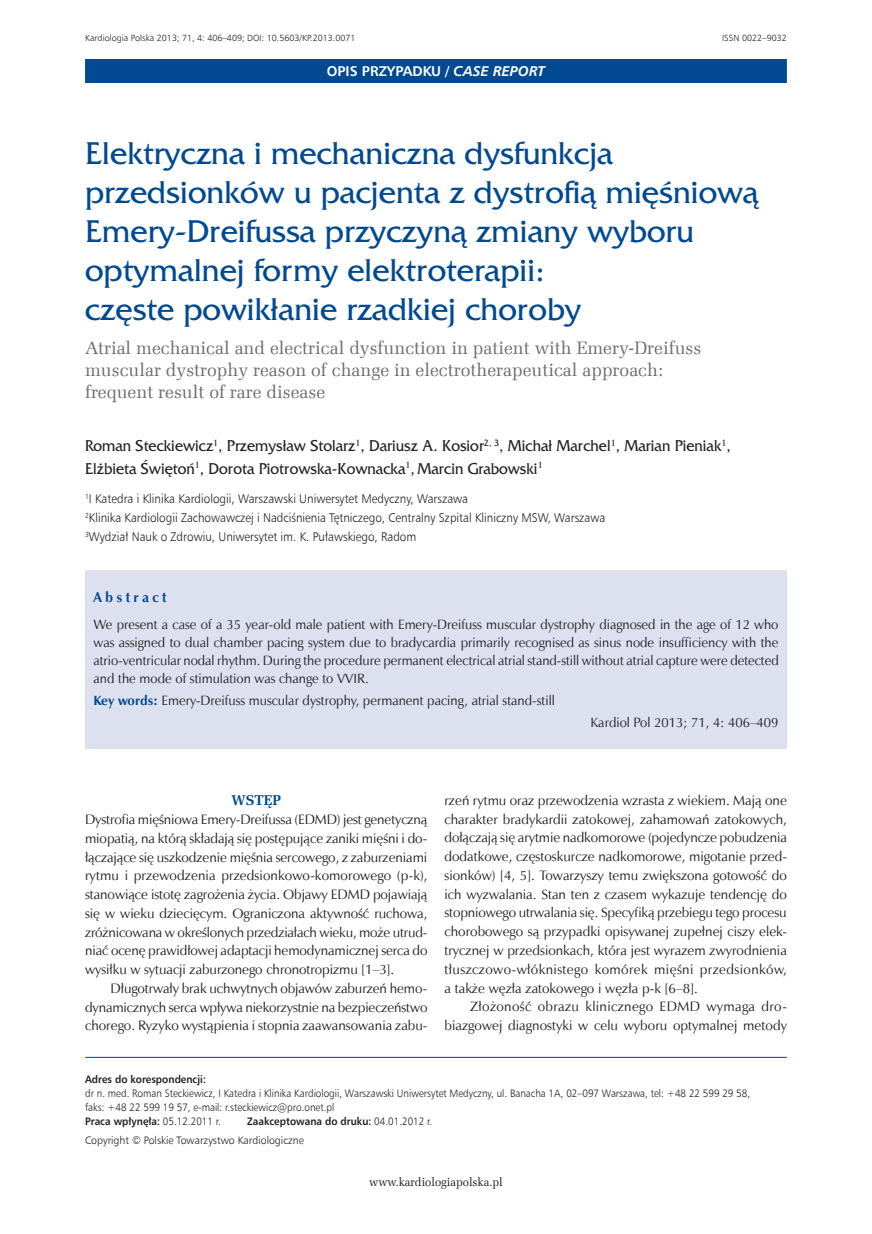
<style>
.page{position:relative;width:872px;height:1234px;background:#fff}
.page>*{position:absolute;margin:0;border:0;box-sizing:border-box;transform-origin:0 0}
._01_Tytul_pierwszy{font:33px/39px "France";color:#014990}
._02_Tytul_drugi{font:18px/21.6px "Zapf Ellipt EU";color:#6c6d70}
._03_Autor{font:16.5px/22.5px "France";color:#231f20;scale:.94 1}
.t1{font:700 14.25px "Humnst 777 EU";color:#fff}
._13_Streszczenie_sro{font:700 14.25px "Zapf Humnst EU";letter-spacing:.23em;color:#014990}
._06_Srodtytul_1{font:700 14.25px "Zapf Ellipt EU";color:#014990}
._09_Tekst_PL{font:13.65px/18.8px "Zapf Humnst EU";letter-spacing:.005em;color:#231f20;text-align:justify}
._09_Tekst_pierwszy_P{font:13.65px/18.8px "Zapf Humnst EU";letter-spacing:-.005em;color:#231f20;text-align:justify}
._11_Streszczenie_ang{font:13.5px/18px "Zapf Humnst EU";color:#231f20;text-align:justify}
._11_Streszczenie_slo{font:13.5px "Zapf Humnst EU";color:#231f20}
._14_Streszczenie_Kar{font:13.5px "Zapf Humnst EU";color:#231f20}
._04_Praca{font:12.6px "Humnst 777 Lt EU";color:#231f20;scale:.93 1}
.t2{font:12px "Zapf Ellipt EU";color:#231f20;scale:.95 1}
._05_Adres_do_korespo{font:10.8px/14.2px "Humnst 777 Lt EU";color:#231f20;scale:.92 1}
._05_Adres_do_korespo-2{font:10.8px "Humnst 777 Lt EU";color:#231f20}
._05_Adres_do_korespo-3{font:700 10.8px "Humnst 777 EU";color:#231f20;scale:.92 1}
._30_Pagina_nad_paski{font:9px "Humnst 777 Lt EU";color:#231f20}
.s1{font-style:italic}
.s2{font-weight:700;color:#014990}
.s3{font-family:"Humnst 777 EU";font-weight:700}
.s4{font-family:"Humnst 777 Lt EU";font-weight:400}
</style>
<div class="page">
<div style="left:85px;top:59px;width:702px;height:24px;background:#014990"></div>
<div style="left:85px;top:570px;width:702px;height:178px;background:#dde1ef"></div>
<hr style="left:85px;top:1056px;width:702px;height:1px;background:#014990">
<p class="_30_Pagina_nad_paski" style="left:85px;top:33px;width:272px">Kardiologia Polska 2013; 71, 4: 406–409; DOI: 10.5603/KP.2013.0071</p>
<p class="_30_Pagina_nad_paski" style="left:722px;top:33px;width:66px">ISSN 0022–9032</p>
<p class="t1" style="left:327px;top:62px;width:220px">OPIS PRZYPADKU / <span class="s1">CASE REPORT</span></p>
<p class="_01_Tytul_pierwszy" style="left:85px;top:134px;width:675px">Elektryczna i mechaniczna dysfunkcja przedsionków u pacjenta z dystrofią mięśniową Emery-Dreifussa przyczyną zmiany wyboru optymalnej formy elektroterapii:<br>częste powikłanie rzadkiej choroby</p>
<p class="_02_Tytul_drugi" style="left:85px;top:338px;width:618px">Atrial mechanical and electrical dysfunction in patient with Emery-Dreifuss muscular dystrophy reason of change in electrotherapeutical approach: frequent result of rare disease</p>
<p class="_03_Autor" style="left:85px;top:434px;width:688px">Roman Steckiewicz<sup>1</sup>, Przemysław Stolarz<sup>1</sup>, Dariusz A. Kosior<sup>2,</sup> <sup>3</sup>, Michał Marchel<sup>1</sup>, Marian Pieniak<sup>1</sup>,<br>Elżbieta Świętoń<sup>1</sup>, Dorota Piotrowska-Kownacka<sup>1</sup>, Marcin Grabowski<sup>1</sup></p>
<p class="_04_Praca" style="left:85px;top:490px;width:413px"><sup>1</sup>I Katedra i Klinika Kardiologii, Warszawski Uniwersytet Medyczny, Warszawa</p>
<p class="_04_Praca" style="left:85px;top:510px;width:561px"><sup>2</sup>Klinika Kardiologii Zachowawczej i Nadciśnienia Tętniczego, Centralny Szpital Kliniczny MSW, Warszawa</p>
<p class="_04_Praca" style="left:85px;top:529px;width:358px"><sup>3</sup>Wydział Nauk o Zdrowiu, Uniwersytet im. K. Puławskiego, Radom</p>
<p class="_13_Streszczenie_sro" style="left:94px;top:588px;width:75px">Abstract</p>
<p class="_11_Streszczenie_ang" style="left:94px;top:615px;width:686px">We present a case of a 35 year-old male patient with Emery-Dreifuss muscular dystrophy diagnosed in the age of 12 who was assigned to dual chamber pacing system due to bradycardia primarily recognised as sinus node insufficiency with the atrio-ventricular nodal rhythm. During the procedure permanent electrical atrial stand-still without atrial capture were detected and the mode of stimulation was change to VVIR.</p>
<p class="_11_Streszczenie_slo" style="left:94px;top:692px;width:463px"><span class="s2">Key words:</span> Emery-Dreifuss muscular dystrophy, permanent pacing, atrial stand-still</p>
<p class="_14_Streszczenie_Kar" style="left:590px;top:714px;width:189px">Kardiol Pol 2013; 71, 4: 406–409</p>
<p class="_06_Srodtytul_1" style="left:231px;top:791px;width:51px">WSTĘP</p>
<p class="_09_Tekst_pierwszy_P" style="left:85px;top:809px;width:344px">Dystrofia mięśniowa Emery-Dreifussa (EDMD) jest genetyczną miopatią, na którą składają się postępujące zaniki mięśni i do&shy;łączające się uszkodzenie mięśnia sercowego, z zaburzeniami rytmu i przewodzenia przedsionkowo-komorowego (p-k), stanowiące istotę zagrożenia życia. Objawy EDMD pojawiają się w wieku dziecięcym. Ograniczona aktywność ruchowa, zróżnicowana w określonych przedziałach wieku, może utrud&shy;niać ocenę prawidłowej adaptacji hemodynamicznej serca do wysiłku w sytuacji zaburzonego chronotropizmu [1–3].</p>
<p class="_09_Tekst_PL" style="left:85px;top:978px;width:344px;text-indent:25px">Długotrwały brak uchwytnych objawów zaburzeń hemo&shy;dynamicznych serca wpływa niekorzystnie na bezpieczeństwo chorego. Ryzyko wystąpienia i stopnia zaawansowania zabu-</p>
<p class="_09_Tekst_PL" style="left:444px;top:790px;width:344px">rzeń rytmu oraz przewodzenia wzrasta z wiekiem. Mają one charakter bradykardii zatokowej, zahamowań zatokowych, dołączają się arytmie nadkomorowe (pojedyncze pobudzenia dodatkowe, częstoskurcze nadkomorowe, migotanie przed&shy;sionków) [4, 5]. Towarzyszy temu zwiększona gotowość do ich wyzwalania. Stan ten z czasem wykazuje tendencję do stopniowego utrwalania się. Specyfiką przebiegu tego procesu chorobowego są przypadki opisywanej zupełnej ciszy elek&shy;trycznej w przedsionkach, która jest wyrazem zwyrodnienia tłuszczowo-włóknistego komórek mięśni przedsionków, a także węzła zatokowego i węzła p-k [6–8].</p>
<p class="_09_Tekst_PL" style="left:444px;top:996px;width:344px;text-align:right">Złożoność obrazu klinicznego EDMD wymaga dro&shy;biazgowej diagnostyki w celu wyboru optymalnej metody</p>
<p class="_05_Adres_do_korespo" style="left:85px;top:1071px;width:724px"><span class="s3">Adres do korespondencji:<br></span>dr n. med. Roman Steckiewicz, I Katedra i Klinika Kardiologii, Warszawski Uniwersytet Medyczny, ul. Banacha 1A, 02–097 Warszawa, tel: +48 22 599 29 58, faks: +48 22 599 19 57, e-mail: r.steckiewicz@pro.onet.pl<br><span class="s3">Praca wpłynęła:</span> 05.12.2011 r.</p>
<p class="_05_Adres_do_korespo-3" style="left:247px;top:1114px;width:203px">Zaakceptowana do druku: <span class="s4">04.01.2012 r.</span></p>
<p class="_05_Adres_do_korespo-2" style="left:85px;top:1133px;width:220px">Copyright © Polskie Towarzystwo Kardiologiczne</p>
<p class="t2" style="left:369px;top:1174px;width:142px">www.kardiologiapolska.pl</p>
</div>
